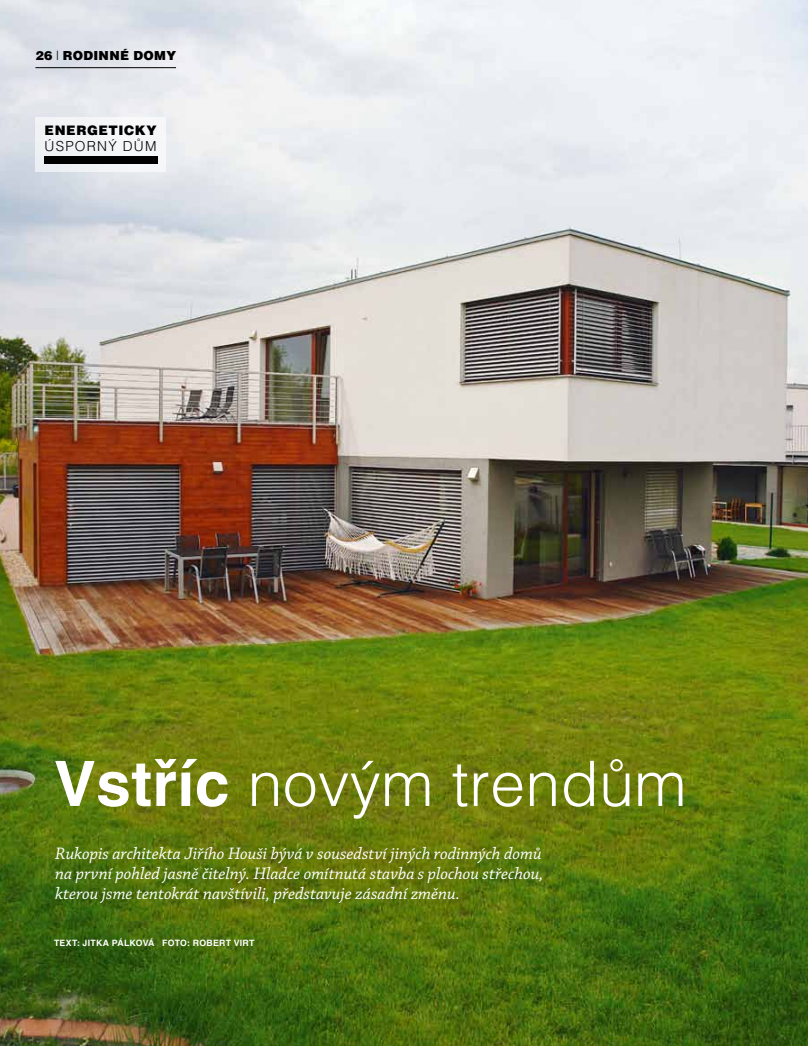
<style>
.page{position:relative;width:808px;height:1046px;background:#fff}
.page>*{position:absolute;margin:0;border:0;box-sizing:border-box;transform-origin:0 0}
.t1{font:62.62px "Helvetica CE Light";color:#fff}
.t2{font:italic 17.5px/20px "Chaparral Pro";color:#fff;text-align:justify}
.t3{font:13.75px "Helvetica CE Light";letter-spacing:.09em;color:#000}
.t4{font:13.12px "Helvetica CE Black";letter-spacing:.045em;color:#000}
.t5{font:12.5px "Helvetica CE Black";letter-spacing:.025em;color:#000}
.t6{font:700 8.75px "Helvetica CE";letter-spacing:.035em;color:#fff}
.s1{font-family:"Helvetica CE Light"}
.s2{font-family:"Helvetica CE";font-weight:700}
</style>
<div class="page">
<img style="left:0;top:0;width:808px;height:1045px">
<div style="left:35px;top:117px;width:131px;height:55px;background:#f3f4f7"></div>
<div style="left:45px;top:156px;width:113px;height:7px;background:#000"></div>
<hr style="left:35px;top:67px;width:141px;height:1px;background:#000">
<p class="t5" style="left:35px;top:49px;width:142px">26 <span class="s1">|</span> RODINNÉ DOMY</p>
<p class="t4" style="left:45px;top:123px;width:114px">ENERGETICKY</p>
<p class="t3" style="left:45px;top:138px;width:113px">úsporný dům</p>
<h1 class="t1" style="left:54px;top:748px;width:634px"><span class="s2">VSTŘÍC</span> novým trendům</h1>
<p class="t2" style="left:55px;top:844px;width:490px">Rukopis architekta Jiřího Houši bývá v sousedství jiných rodinných domů na první pohled jasně čitelný. Hladce omítnutá stavba s plochou střechou, kterou jsme tentokrát navštívili, představuje zásadní změnu.</p>
<p class="t6" style="left:54px;top:937px;width:196px">TEXT: JITKA PÁLKOVÁ FOTO: ROBERT VIRT</p>
</div>
